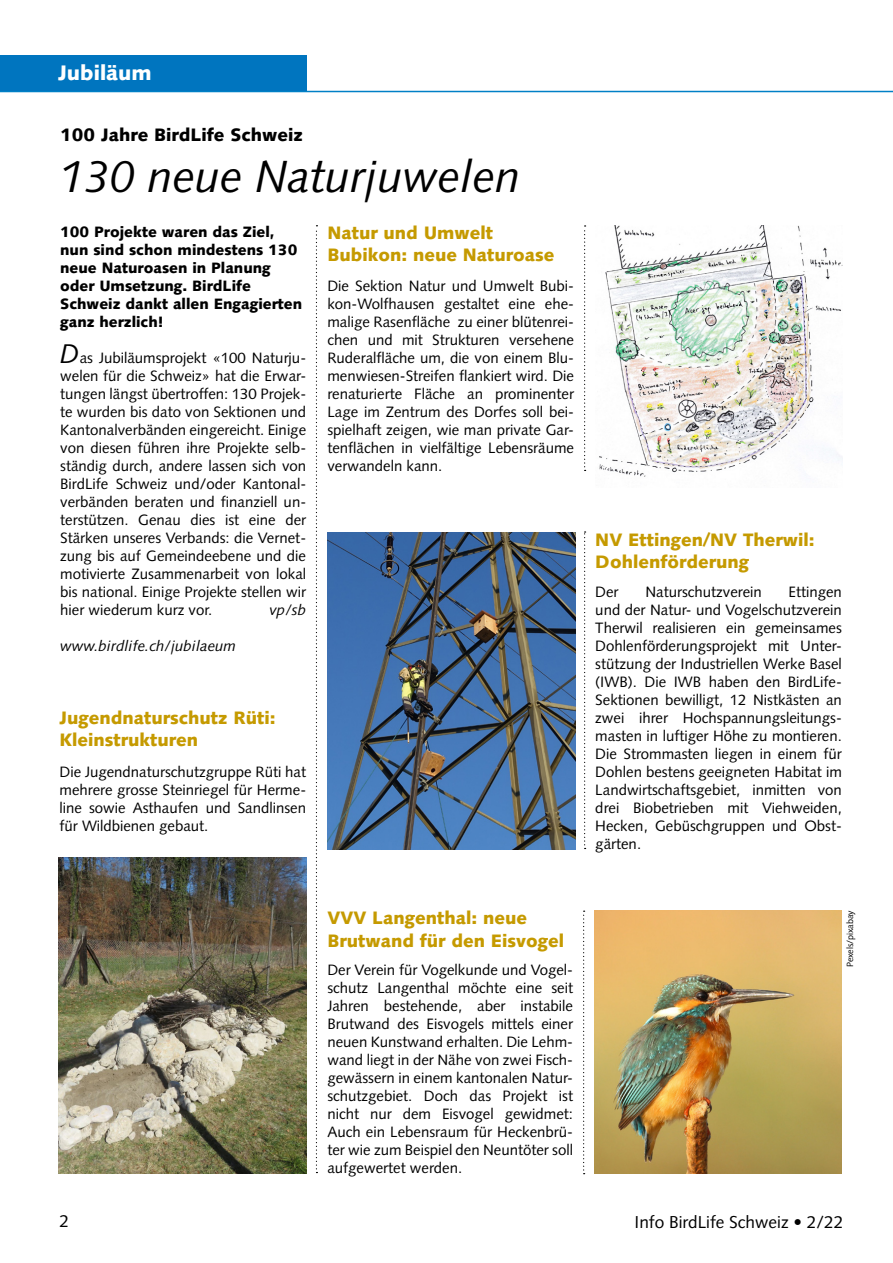
<style>
.page{position:relative;width:893px;height:1263px;background:#fff}
.page>*{position:absolute;margin:0;border:0;box-sizing:border-box;transform-origin:0 0}
.Titel_gross{font:italic 45px "Syntax LT";color:#000}
.t1{font:900 21px "Syntax LT";color:#fff}
.Kasten-Titel{font:900 18px/22.5px "Syntax LT";color:#c59a00}
.Übertitel{font:900 18px "Syntax LT";color:#000}
.t2{font:17.25px "Syntax LT";color:#000}
.Grundtext{font:15px/18px "Syntax LT";color:#000;text-align:justify}
.Lead{font:900 15px/18px "Syntax LT";color:#000}
.Grundtext-2{font:italic 15px "Syntax LT";color:#000}
.Fotovermerk{font:9px "Syntax LT";letter-spacing:-.01em;color:#000}
.s1{font-style:italic;font-size:27px}
</style>
<div class="page">
<hr style="left:0;top:91px;width:893px;height:1px;background:#0080c6">
<div style="left:0;top:55px;width:306px;height:36px;background:#0075bf"></div>
<svg style="left:316px;top:225px;width:1px;height:948px"></svg>
<svg style="left:584px;top:225px;width:2px;height:246px"></svg>
<img style="left:599px;top:225px;width:244px;height:252px">
<svg style="left:584px;top:531px;width:2px;height:318px"></svg>
<img style="left:327px;top:533px;width:248px;height:316px">
<svg style="left:583px;top:910px;width:2px;height:264px"></svg>
<img style="left:594px;top:910px;width:248px;height:263px">
<img style="left:59px;top:857px;width:247px;height:316px">
<p class="t1" style="left:58px;top:60px;width:95px">Jubiläum</p>
<p class="Übertitel" style="left:60px;top:124px;width:244px">100 Jahre BirdLife Schweiz</p>
<p class="Titel_gross" style="left:60px;top:150px;width:462px">130 neue Naturjuwelen</p>
<p class="Lead" style="left:60px;top:223px;width:244px">100 Projekte waren das Ziel, nun sind schon mindestens 130 neue Naturoasen in Planung oder Umsetzung. BirdLife<br>Schweiz dankt allen Engagierten ganz herzlich!</p>
<p class="Grundtext" style="left:60px;top:349px;width:247px"><span class="s1">D</span>as Jubiläumsprojekt «100 Naturju&shy;welen für die Schweiz» hat die Erwar&shy;tungen längst übertroffen: 130 Projek&shy;te wurden bis dato von Sektionen und Kantonalverbänden eingereicht. Einige von diesen führen ihre Projekte selb&shy;ständig durch, andere lassen sich von BirdLife Schweiz und/oder Kantonal&shy;verbänden beraten und finanziell un&shy;terstützen. Genau dies ist eine der Stärken unseres Verbands: die Vernet&shy;zung bis auf Gemeindeebene und die motivierte Zusammenarbeit von lokal bis national. Einige Projekte stellen wir hier wiederum kurz vor.</p>
<p class="Grundtext-2" style="left:269px;top:601px;width:38px">vp/sb</p>
<p class="Grundtext-2" style="left:60px;top:637px;width:177px">www.birdlife.ch/jubilaeum</p>
<p class="Kasten-Titel" style="left:327px;top:221px;width:229px">Natur und Umwelt<br>Bubikon: neue Naturoase</p>
<p class="Grundtext" style="left:327px;top:277px;width:248px">Die Sektion Natur und Umwelt Bubi&shy;kon-Wolfhausen gestaltet eine ehe&shy;malige Rasenfläche zu einer blütenrei&shy;chen und mit Strukturen versehene Ruderalfläche um, die von einem Blu&shy;menwiesen-Streifen flankiert wird. Die renaturierte Fläche an prominenter Lage im Zentrum des Dorfes soll bei&shy;spielhaft zeigen, wie man private Gar&shy;tenflächen in vielfältige Lebensräume verwandeln kann.</p>
<p class="Kasten-Titel" style="left:60px;top:706px;width:218px">Jugendnaturschutz Rüti:<br>Kleinstrukturen</p>
<p class="Grundtext" style="left:60px;top:763px;width:248px">Die Jugendnaturschutzgruppe Rüti hat mehrere grosse Steinriegel für Herme&shy;line sowie Asthaufen und Sandlinsen für Wildbienen gebaut.</p>
<p class="Kasten-Titel" style="left:595px;top:528px;width:221px">NV Ettingen/NV Therwil:<br>Dohlenförderung</p>
<p class="Grundtext" style="left:595px;top:583px;width:25px">Der</p>
<p class="Grundtext" style="left:645px;top:583px;width:118px">Naturschutzverein</p>
<p class="Grundtext" style="left:595px;top:583px;width:248px;text-indent:193px">Ettingen und der Natur- und Vogelschutzverein Therwil realisieren ein gemeinsames Dohlenförderungsprojekt mit Unter&shy;stützung der Industriellen Werke Basel (IWB). Die IWB haben den BirdLife-Sektionen bewilligt, 12 Nistkästen an zwei ihrer Hochspannungsleitungs&shy;masten in luftiger Höhe zu montieren.<br>Die Strommasten liegen in einem für Dohlen bestens geeigneten Habitat im Landwirtschaftsgebiet, inmitten von drei Biobetrieben mit Viehweiden, Hecken, Gebüschgruppen und Obst&shy;gärten.</p>
<p class="Kasten-Titel" style="left:327px;top:907px;width:238px">VVV Langenthal: neue<br>Brutwand für den Eisvogel</p>
<p class="Grundtext" style="left:327px;top:961px;width:247px">Der Verein für Vogelkunde und Vogel&shy;schutz Langenthal möchte eine seit Jahren bestehende, aber instabile Brutwand des Eisvogels mittels einer neuen Kunstwand erhalten. Die Lehm&shy;wand liegt in der Nähe von zwei Fisch&shy;gewässern in einem kantonalen Natur&shy;schutzgebiet. Doch das Projekt ist nicht nur dem Eisvogel gewidmet:<br>Auch ein Lebensraum für Heckenbrü&shy;ter wie zum Beispiel den Neuntöter soll aufgewertet werden.</p>
<p class="Fotovermerk" style="left:844px;top:967px;width:58px;rotate:-90deg">Pexels/pixabay</p>
<p class="t2" style="left:60px;top:1211px;width:11px">2</p>
<p class="t2" style="left:635px;top:1212px;width:210px">Info BirdLife Schweiz • 2/22</p>
</div>
